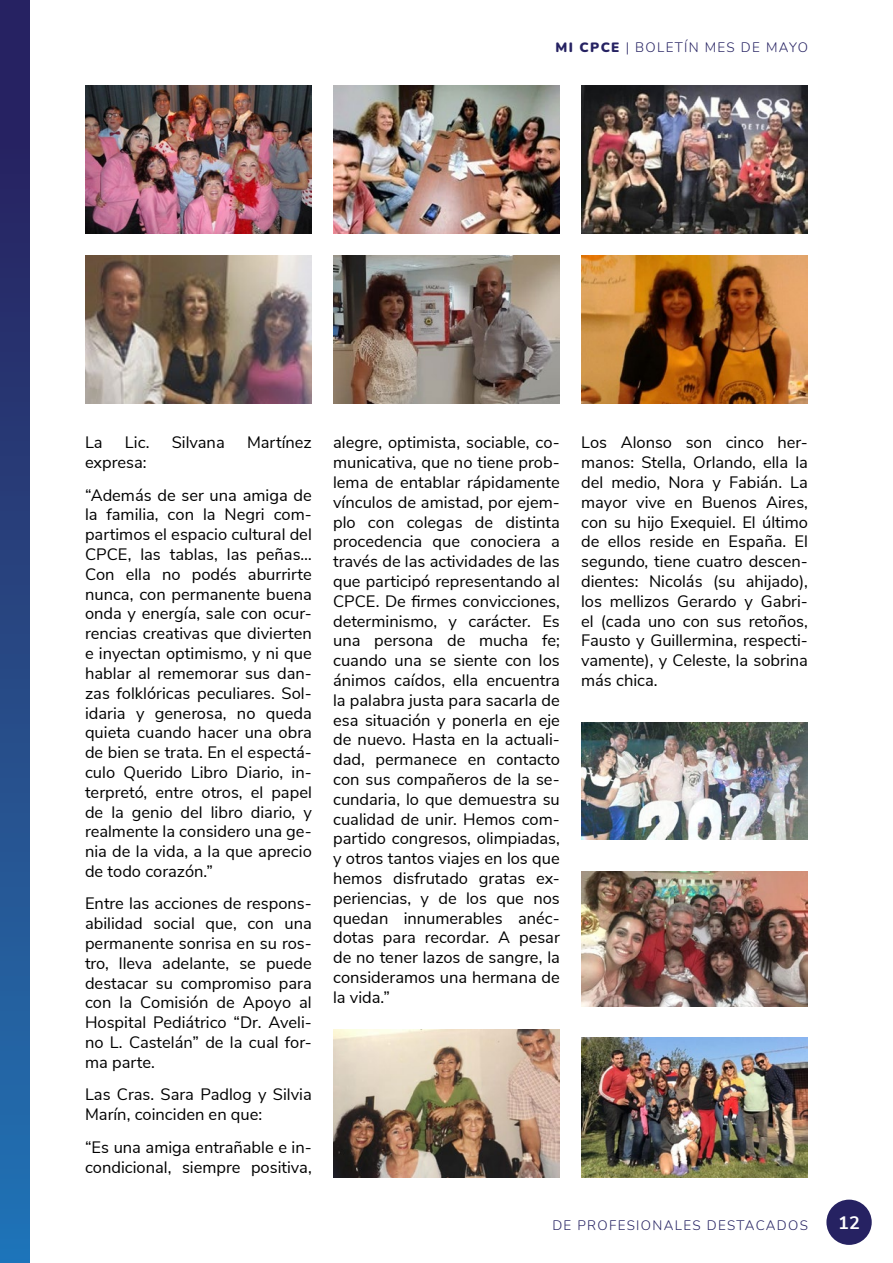
<style>
.page{position:relative;width:893px;height:1263px;background:#fff}
.page>*{position:absolute;margin:0;border:0;box-sizing:border-box;transform-origin:0 0}
.t1{font:700 18px "Nunito Sans";color:#fff}
.t2{font:16.5px/19.8px "Nunito Sans";color:#000;text-align:justify}
.t3{font:300 13.5px "Nunito";letter-spacing:.1em;color:#262262}
.s1{font-weight:900}
</style>
<div class="page">
<div style="left:826px;top:1199px;width:46px;height:46px;background:#262262;border-radius:50%"></div>
<div style="left:0;top:0;width:29px;height:1263px;background:linear-gradient(to bottom,#291a57,#2373b3)"></div>
<img style="left:333px;top:1030px;width:227px;height:148px">
<img style="left:85px;top:85px;width:227px;height:149px">
<img style="left:333px;top:85px;width:227px;height:149px">
<img style="left:581px;top:85px;width:227px;height:149px">
<img style="left:85px;top:255px;width:227px;height:149px">
<img style="left:333px;top:255px;width:227px;height:149px">
<img style="left:581px;top:255px;width:227px;height:149px">
<img style="left:581px;top:723px;width:227px;height:116px">
<img style="left:581px;top:872px;width:227px;height:134px">
<img style="left:581px;top:1037px;width:227px;height:141px">
<p class="t3" style="left:555px;top:38px;width:254px"><span class="s1">MI CPCE</span> | BOLETÍN MES DE MAYO</p>
<p class="t2" style="left:85px;top:432px;width:19px">La</p>
<p class="t2" style="left:125px;top:432px;width:26px">Lic.</p>
<p class="t2" style="left:172px;top:432px;width:55px">Silvana</p>
<p class="t2" style="left:247px;top:432px;width:66px">Martínez</p>
<p class="t2" style="left:85px;top:445px;width:228px;line-height:32.5px">expresa:<br>“Además de ser una amiga de</p>
<p class="t2" style="left:85px;top:504px;width:228px">la familia, con la Negri com&shy;partimos el espacio cultural del CPCE, las tablas, las peñas… Con ella no podés aburrirte nunca, con permanente buena onda y energía, sale con ocur&shy;rencias creativas que divierten e inyectan optimismo, y ni que hablar al rememorar sus dan&shy;zas folklóricas peculiares. Sol&shy;idaria y generosa, no queda quieta cuando hacer una obra de bien se trata. En el espectá&shy;culo Querido Libro Diario, in&shy;terpretó, entre otros, el papel de la genio del libro diario, y realmente la considero una ge&shy;nia de la vida, a la que aprecio de todo corazón.”</p>
<p class="t2" style="left:85px;top:893px;width:228px">Entre las acciones de respons&shy;abilidad social que, con una permanente sonrisa en su ros&shy;tro, lleva adelante, se puede destacar su compromiso para con la Comisión de Apoyo al Hospital Pediátrico “Dr. Aveli&shy;no L. Castelán” de la cual for&shy;ma parte.</p>
<p class="t2" style="left:85px;top:1084px;width:228px">Las Cras. Sara Padlog y Silvia<br>Marín, coinciden en que:</p>
<p class="t2" style="left:85px;top:1136px;width:228px">“Es una amiga entrañable e in&shy;condicional, siempre positiva,</p>
<p class="t2" style="left:333px;top:432px;width:228px">alegre, optimista, sociable, co&shy;municativa, que no tiene prob&shy;lema de entablar rápidamente vínculos de amistad, por ejem&shy;plo con colegas de distinta procedencia que conociera a través de las actividades de las que participó representando al CPCE. De firmes convicciones, determinismo, y carácter. Es una persona de mucha fe; cuando una se siente con los ánimos caídos, ella encuentra la palabra justa para sacarla de esa situación y ponerla en eje de nuevo. Hasta en la actuali&shy;dad, permanece en contacto con sus compañeros de la se&shy;cundaria, lo que demuestra su cualidad de unir. Hemos com&shy;partido congresos, olimpiadas, y otros tantos viajes en los que hemos disfrutado gratas ex&shy;periencias, y de los que nos quedan innumerables anéc&shy;dotas para recordar. A pesar de no tener lazos de sangre, la consideramos una hermana de la vida.”</p>
<p class="t2" style="left:581px;top:432px;width:228px">Los Alonso son cinco her&shy;manos: Stella, Orlando, ella la del medio, Nora y Fabián. La mayor vive en Buenos Aires, con su hijo Exequiel. El último de ellos reside en España. El segundo, tiene cuatro descen&shy;dientes: Nicolás (su ahijado), los mellizos Gerardo y Gabri&shy;el (cada uno con sus retoños, Fausto y Guillermina, respecti&shy;vamente), y Celeste, la sobrina más chica.</p>
<p class="t3" style="left:552px;top:1216px;width:257px">DE PROFESIONALES DESTACADOS</p>
<p class="t1" style="left:838px;top:1209px;width:23px">12</p>
</div>
